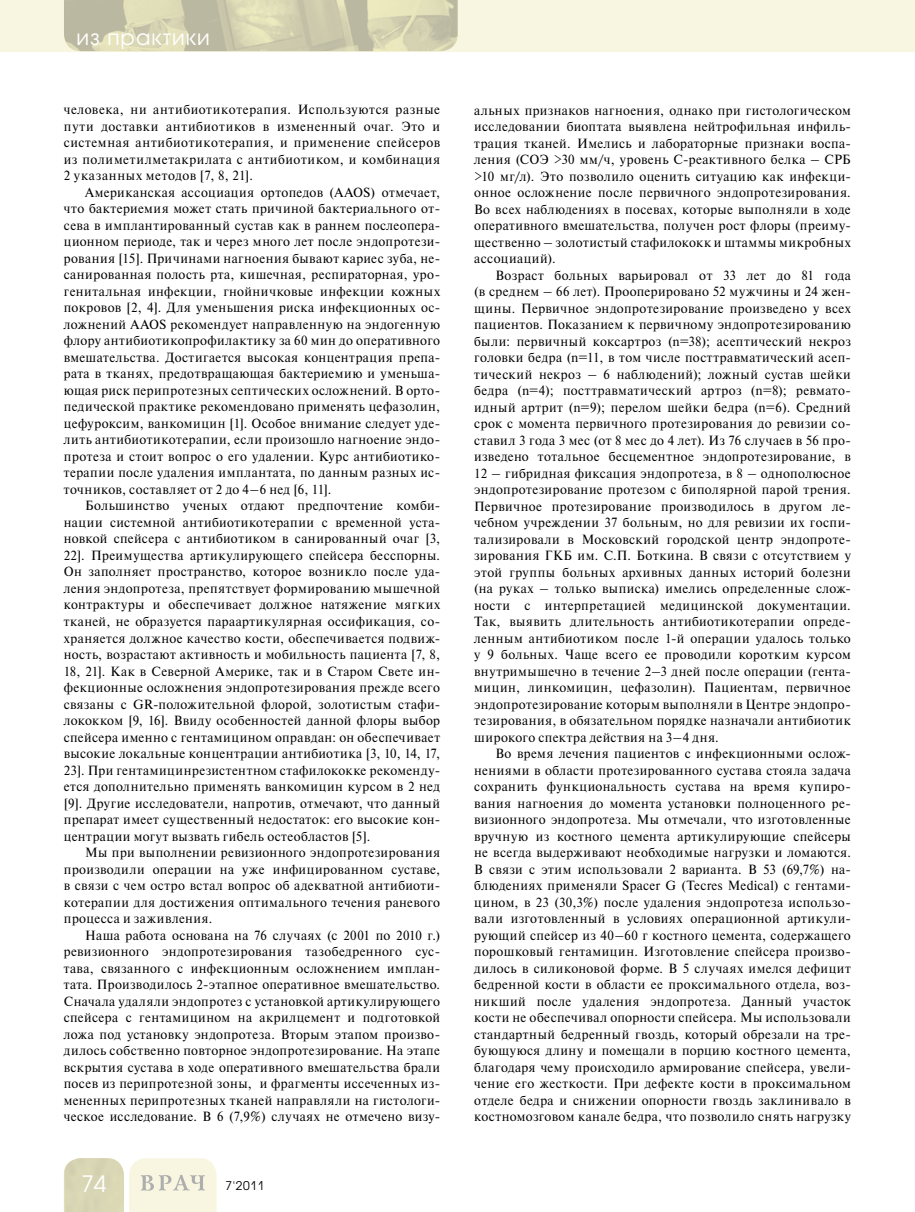
<style>
.page{position:relative;width:915px;height:1212px;background:#fff}
.page>*{position:absolute;margin:0;border:0;box-sizing:border-box;transform-origin:0 0}
.t1{font:22.5px "Avant Garde Gothic C";color:#fff}
.t2{font:21px "Avant Garde Gothic C";letter-spacing:.05em;color:#fff}
.t3{font:13.35px/16.5px "Newton C";letter-spacing:.035em;color:#000;text-align:justify}
.t4{font:12px "Avant Garde Gothic C";color:#000}
</style>
<div class="page">
<div style="left:0;top:0;width:914px;height:51px;background:#f8f6e0"></div>
<img style="left:64px;top:0;width:393px;height:51px">
<svg style="left:64px;top:1158px;width:152px;height:54px"></svg>
<hr style="left:914px;top:0;width:1px;height:51px;background:#f8f6e0">
<h2 class="t2" style="left:77px;top:25px;width:135px">из практики</h2>
<p class="t3" style="left:64px;top:102px;width:378px">человека, ни антибиотикотерапия. Используются разные пути доставки антибиотиков в измененный очаг. Это и системная антибиотикотерапия, и применение спейсеров из полиметилметакрилата с антибиотиком, и комбинация 2 указанных методов [7, 8, 21].</p>
<p class="t3" style="left:64px;top:184px;width:378px;text-indent:21px">Американская ассоциация ортопедов (ААОS) отмечает, что бактериемия может стать причиной бактериального от&shy;сева в имплантированный сустав как в раннем послеопера&shy;ционном периоде, так и через много лет после эндопротези&shy;рования [15]. Причинами нагноения бывают кариес зуба, не&shy;санированная полость рта, кишечная, респираторная, уро&shy;генитальная инфекции, гнойничковые инфекции кожных покровов [2, 4]. Для уменьшения риска инфекционных ос&shy;ложнений ААОS рекомендует направленную на эндогенную флору антибиотикопрофилактику за 60 мин до оперативного вмешательства. Достигается высокая концентрация препа&shy;рата в тканях, предотвращающая бактериемию и уменьша&shy;ющая риск перипротезных септических осложнений. В орто&shy;педической практике рекомендовано применять цефазолин, цефуроксим, ванкомицин [1]. Особое внимание следует уде&shy;лить антибиотикотерапии, если произошло нагноение эндо&shy;протеза и стоит вопрос о его удалении. Курс антибиотико&shy;терапии после удаления имплантата, по данным разных ис&shy;точников, составляет от 2 до 4–6 нед [6, 11].</p>
<p class="t3" style="left:64px;top:498px;width:378px;text-indent:21px">Большинство ученых отдают предпочтение комби&shy;нации системной антибиотикотерапии с временной уста&shy;новкой спейсера с антибиотиком в санированный очаг [3, 22]. Преимущества артикулирующего спейсера бесспорны.<br>Он заполняет пространство, которое возникло после уда&shy;ления эндопротеза, препятствует формированию мышечной контрактуры и обеспечивает должное натяжение мягких тканей, не образуется параартикулярная оссификация, со&shy;храняется должное качество кости, обеспечивается подвиж&shy;ность, возрастают активность и мобильность пациента [7, 8, 18, 21]. Как в Северной Америке, так и в Старом Свете ин&shy;фекционные осложнения эндопротезирования прежде всего связаны с GR-положительной флорой, золотистым стафи&shy;лококком [9, 16]. Ввиду особенностей данной флоры выбор спейсера именно с гентамицином оправдан: он обеспечивает высокие локальные концентрации антибиотика [3, 10, 14, 17, 23]. При гентамицинрезистентном стафилококке рекоменду&shy;ется дополнительно применять ванкомицин курсом в 2 нед [9]. Другие исследователи, напротив, отмечают, что данный препарат имеет существенный недостаток: его высокие кон&shy;центрации могут вызвать гибель остеобластов [5].</p>
<p class="t3" style="left:64px;top:844px;width:378px;text-indent:21px">Мы при выполнении ревизионного эндопротезирования производили операции на уже инфицированном суставе, в связи с чем остро встал вопрос об адекватной антибиоти&shy;котерапии для достижения оптимального течения раневого процесса и заживления.</p>
<p class="t3" style="left:64px;top:927px;width:378px;text-indent:21px">Наша работа основана на 76 случаях (с 2001 по 2010 г.) ревизионного эндопротезирования тазобедренного сус&shy;тава, связанного с инфекционным осложнением имплан&shy;тата. Производилось 2-этапное оперативное вмешательство.<br>Сначала удаляли эндопротез с установкой артикулирующего спейсера с гентамицином на акрилцемент и подготовкой ложа под установку эндопротеза. Вторым этапом произво&shy;дилось собственно повторное эндопротезирование. На этапе вскрытия сустава в ходе оперативного вмешательства брали посев из перипротезной зоны, и фрагменты иссеченных из&shy;мененных перипротезных тканей направляли на гистологи&shy;ческое исследование. В 6 (7,9%) случаях не отмечено визу-</p>
<h1 class="t1" style="left:81px;top:1170px;width:26px">74</h1>
<p class="t4" style="left:225px;top:1179px;width:40px">7'2011</p>
<p class="t3" style="left:474px;top:102px;width:378px">альных признаков нагноения, однако при гистологическом исследовании биоптата выявлена нейтрофильная инфиль&shy;трация тканей. Имелись и лабораторные признаки воспа&shy;ления (СОЭ &gt;30 мм/ч, уровень С-реактивного белка – СРБ &gt;10 мг/л). Это позволило оценить ситуацию как инфекци&shy;онное осложнение после первичного эндопротезирования.<br>Во всех наблюдениях в посевах, которые выполняли в ходе оперативного вмешательства, получен рост флоры (преиму&shy;щественно – золотистый стафилококк и штаммы микробных ассоциаций).</p>
<p class="t3" style="left:474px;top:267px;width:378px;text-indent:21px">Возраст больных варьировал от 33 лет до 81 года (в среднем – 66 лет). Прооперировано 52 мужчины и 24 жен&shy;щины. Первичное эндопротезирование произведено у всех пациентов. Показанием к первичному эндопротезированию были: первичный коксартроз (n=38); асептический некроз головки бедра (n=11, в том числе посттравматический асеп&shy;тический некроз – 6 наблюдений); ложный сустав шейки бедра (n=4); посттравматический артроз (n=8); ревмато&shy;идный артрит (n=9); перелом шейки бедра (n=6). Средний срок с момента первичного протезирования до ревизии со&shy;ставил 3 года 3 мес (от 8 мес до 4 лет). Из 76 случаев в 56 про&shy;изведено тотальное бесцементное эндопротезирование, в 12 – гибридная фиксация эндопротеза, в 8 – однополюсное эндопротезирование протезом с биполярной парой трения.<br>Первичное протезирование производилось в другом ле&shy;чебном учреждении 37 больным, но для ревизии их госпи&shy;тализировали в Московский городской центр эндопроте&shy;зирования ГКБ им. С.П. Боткина. В связи с отсутствием у этой группы больных архивных данных историй болезни (на руках – только выписка) имелись определенные слож&shy;ности с интерпретацией медицинской документации.<br>Так, выявить длительность антибиотикотерапии опреде&shy;ленным антибиотиком после 1-й операции удалось только у 9 больных. Чаще всего ее проводили коротким курсом внутримышечно в течение 2–3 дней после операции (гента&shy;мицин, линкомицин, цефазолин). Пациентам, первичное эндопротезирование которым выполняли в Центре эндопро&shy;тезирования, в обязательном порядке назначали антибиотик широкого спектра действия на 3–4 дня.</p>
<p class="t3" style="left:474px;top:745px;width:378px;text-indent:21px">Во время лечения пациентов с инфекционными ослож&shy;нениями в области протезированного сустава стояла задача сохранить функциональность сустава на время купиро&shy;вания нагноения до момента установки полноценного ре&shy;визионного эндопротеза. Мы отмечали, что изготовленные вручную из костного цемента артикулирующие спейсеры не всегда выдерживают необходимые нагрузки и ломаются.<br>В связи с этим использовали 2 варианта. В 53 (69,7%) на&shy;блюдениях применяли Spacer G (Tecres Medical) с гентами&shy;цином, в 23 (30,3%) после удаления эндопротеза использо&shy;вали изготовленный в условиях операционной артикули&shy;рующий спейсер из 40–60 г костного цемента, содержащего порошковый гентамицин. Изготовление спейсера произво&shy;дилось в силиконовой форме. В 5 случаях имелся дефицит бедренной кости в области ее проксимального отдела, воз&shy;никший после удаления эндопротеза. Данный участок кости не обеспечивал опорности спейсера. Мы использовали стандартный бедренный гвоздь, который обрезали на тре&shy;бующуюся длину и помещали в порцию костного цемента, благодаря чему происходило армирование спейсера, увели&shy;чение его жесткости. При дефекте кости в проксимальном отделе бедра и снижении опорности гвоздь заклинивало в костномозговом канале бедра, что позволило снять нагрузку</p>
</div>
